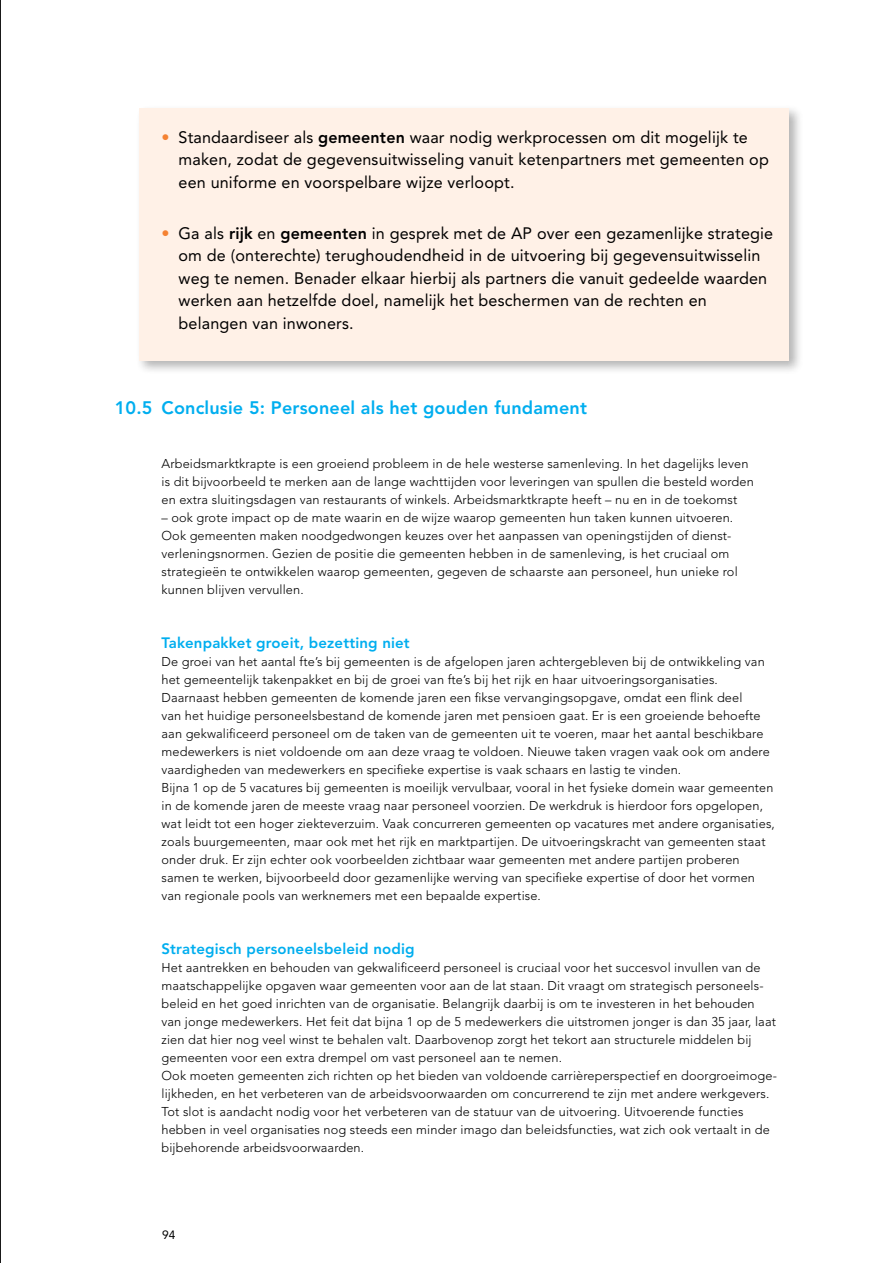
<style>
.page{position:relative;width:893px;height:1263px;background:#fff}
.page>*{position:absolute;margin:0;border:0;box-sizing:border-box;transform-origin:0 0}
._1__paragraaf_-_hoofd{font:800 18px "Avenir LT Std";letter-spacing:.01em;color:#00aeef}
.Body{font:16.5px/22.5px "Avenir LT Std";letter-spacing:.01em;color:#000}
._2__paragraaf___sub{font:800 15px "Avenir LT Std";letter-spacing:.01em;color:#00aeef}
.Body-2{font:300 12.75px/18px "Avenir LT Std";letter-spacing:.01em;color:#000}
.t1{font:12px "Avenir LT Std";color:#000}
.s1{color:#f58232}
.s2{font-weight:800}
</style>
<div class="page">
<div style="left:136px;top:105px;width:668px;height:270px;background:#000;opacity:.3"></div>
<div style="left:139px;top:108px;width:650px;height:252px;background:#fff1e7"></div>
<hr style="left:0;top:0;width:1px;height:1263px;background:#000">
<p class="Body" style="left:179px;top:126px;width:592px;text-indent:-17px"><span class="s1">•</span> Standaardiseer als <span class="s2">gemeenten</span> waar nodig werkprocessen om dit mogelijk te maken, zodat de gegevensuitwisseling vanuit ketenpartners met gemeenten op een uniforme en voorspelbare wijze verloopt.</p>
<p class="Body" style="left:162px;top:222px;width:613px;text-align:center"><span class="s1">•</span> Ga als <span class="s2">rijk</span> en <span class="s2">gemeenten</span> in gesprek met de AP over een gezamenlijke strategie om de (onterechte) terughoudendheid in de uitvoering bij gegevensuitwisselin</p>
<p class="Body" style="left:179px;top:267px;width:590px">weg te nemen. Benader elkaar hierbij als partners die vanuit gedeelde waarden werken aan hetzelfde doel, namelijk het beschermen van de rechten en belangen van inwoners.</p>
<p class="_1__paragraaf_-_hoofd" style="left:115px;top:397px;width:474px">10.5 Conclusie 5: Personeel als het gouden fundament</p>
<p class="Body-2" style="left:162px;top:455px;width:588px">Arbeidsmarktkrapte is een groeiend probleem in de hele westerse samenleving. In het dagelijks leven</p>
<p class="Body-2" style="left:162px;top:473px;width:594px">is dit bijvoorbeeld te merken aan de lange wachttijden voor leveringen van spullen die besteld worden</p>
<p class="Body-2" style="left:162px;top:491px;width:577px">en extra sluitingsdagen van restaurants of winkels. Arbeidsmarktkrapte heeft – nu en in de toekomst</p>
<p class="Body-2" style="left:162px;top:509px;width:578px">– ook grote impact op de mate waarin en de wijze waarop gemeenten hun taken kunnen uitvoeren.<br>Ook gemeenten maken noodgedwongen keuzes over het aanpassen van openingstijden of dienst&shy;verleningsnormen. Gezien de positie die gemeenten hebben in de samenleving, is het cruciaal om strategieën te ontwikkelen waarop gemeenten, gegeven de schaarste aan personeel, hun unieke rol kunnen blijven vervullen.</p>
<p class="_2__paragraaf___sub" style="left:162px;top:634px;width:250px">Takenpakket groeit, bezetting niet</p>
<p class="Body-2" style="left:162px;top:653px;width:605px">De groei van het aantal fte’s bij gemeenten is de afgelopen jaren achtergebleven bij de ontwikkeling van</p>
<p class="Body-2" style="left:162px;top:671px;width:610px">het gemeentelijk takenpakket en bij de groei van fte’s bij het rijk en haar uitvoeringsorganisaties.<br>Daarnaast hebben gemeenten de komende jaren een fikse vervangingsopgave, omdat een flink deel<br>van het huidige personeelsbestand de komende jaren met pensioen gaat. Er is een groeiende behoefte aan gekwalificeerd personeel om de taken van de gemeenten uit te voeren, maar het aantal beschikbare medewerkers is niet voldoende om aan deze vraag te voldoen. Nieuwe taken vragen vaak ook om andere vaardigheden van medewerkers en specifieke expertise is vaak schaars en lastig te vinden.</p>
<p class="Body-2" style="left:162px;top:779px;width:613px">Bijna 1 op de 5 vacatures bij gemeenten is moeilijk vervulbaar, vooral in het fysieke domein waar gemeenten</p>
<p class="Body-2" style="left:162px;top:797px;width:615px">in de komende jaren de meeste vraag naar personeel voorzien. De werkdruk is hierdoor fors opgelopen, wat leidt tot een hoger ziekteverzuim. Vaak concurreren gemeenten op vacatures met andere organisaties, zoals buurgemeenten, maar ook met het rijk en marktpartijen. De uitvoeringskracht van gemeenten staat onder druk. Er zijn echter ook voorbeelden zichtbaar waar gemeenten met andere partijen proberen samen te werken, bijvoorbeeld door gezamenlijke werving van specifieke expertise of door het vormen van regionale pools van werknemers met een bepaalde expertise.</p>
<p class="_2__paragraaf___sub" style="left:162px;top:940px;width:255px">Strategisch personeelsbeleid nodig</p>
<p class="Body-2" style="left:162px;top:959px;width:601px">Het aantrekken en behouden van gekwalificeerd personeel is cruciaal voor het succesvol invullen van de</p>
<p class="Body-2" style="left:162px;top:977px;width:616px">maatschappelijke opgaven waar gemeenten voor aan de lat staan. Dit vraagt om strategisch personeels&shy;beleid en het goed inrichten van de organisatie. Belangrijk daarbij is om te investeren in het behouden van jonge medewerkers. Het feit dat bijna 1 op de 5 medewerkers die uitstromen jonger is dan 35 jaar, laat zien dat hier nog veel winst te behalen valt. Daarbovenop zorgt het tekort aan structurele middelen bij gemeenten voor een extra drempel om vast personeel aan te nemen.</p>
<p class="Body-2" style="left:162px;top:1067px;width:617px">Ook moeten gemeenten zich richten op het bieden van voldoende carrièreperspectief en doorgroeimoge&shy;lijkheden, en het verbeteren van de arbeidsvoorwaarden om concurrerend te zijn met andere werkgevers.</p>
<p class="Body-2" style="left:162px;top:1103px;width:610px">Tot slot is aandacht nodig voor het verbeteren van de statuur van de uitvoering. Uitvoerende functies hebben in veel organisaties nog steeds een minder imago dan beleidsfuncties, wat zich ook vertaalt in de bijbehorende arbeidsvoorwaarden.</p>
<p class="t1" style="left:162px;top:1227px;width:15px">94</p>
</div>
